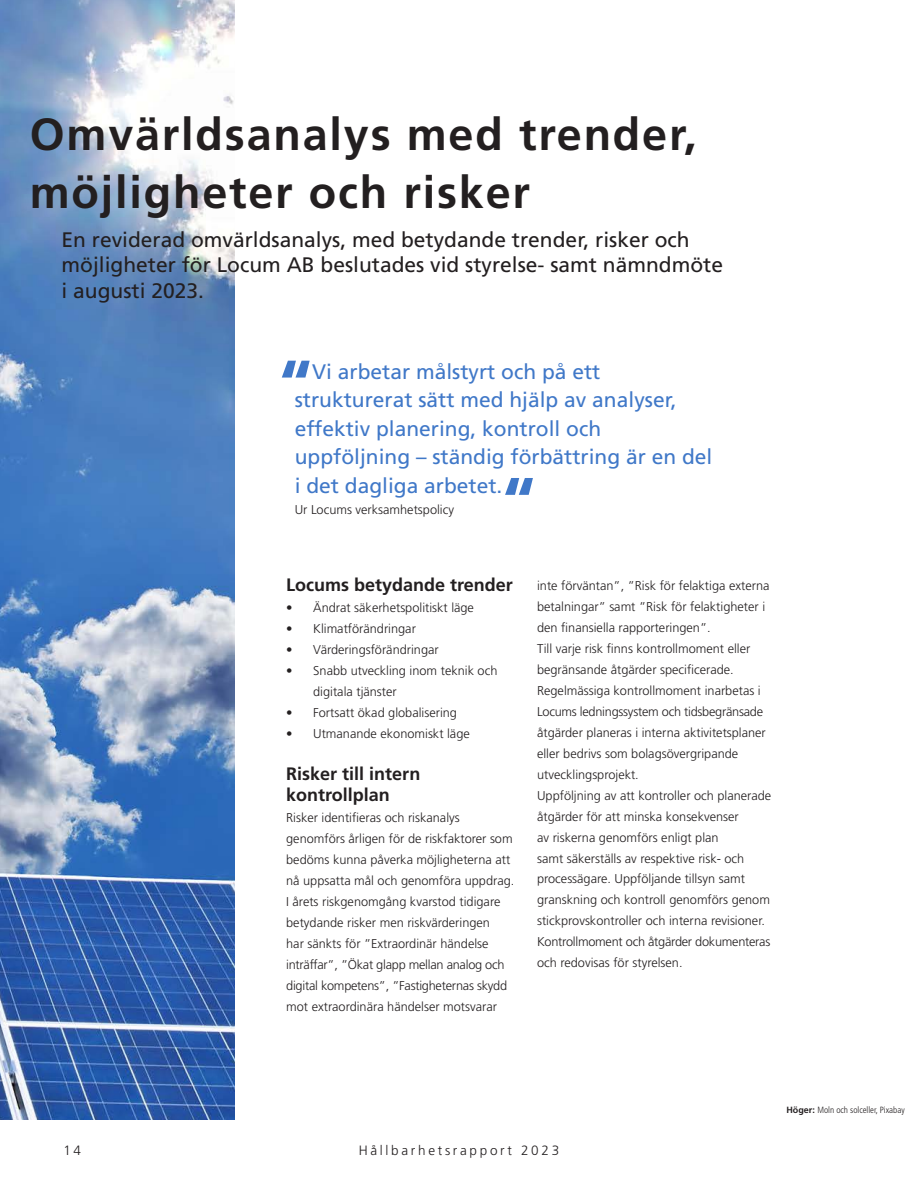
<style>
.page{position:relative;width:918px;height:1188px;background:#fff}
.page>*{position:absolute;margin:0;border:0;box-sizing:border-box;transform-origin:0 0}
.Body_Text_-_For_Excerpt{font:700 67.5px "Frutiger LT Std";color:#4078c8}
.Headline{font:700 45px/58.5px "Frutiger LT Std";letter-spacing:.04em;color:#231f20}
.Body_Text_-_For_Excerpt-2{font:21px/28.5px "Frutiger LT Std";color:#4078c8}
.Subheadline{font:21px/25.2px "Frutiger LT Std";color:#231f20}
.Body_Text_-_For_Excerpt-3{font:700 18px/21px "Frutiger LT Std";color:#231f20}
.t1{font:300 13.5px "Frutiger LT Std";letter-spacing:.2em;color:#231f20}
.Body_Text_-_For_Excerpt-4{font:300 12.75px/21px "Frutiger LT Std";color:#231f20}
.Caption_Text{font:300 condensed 9px "Frutiger LT Std";color:#231f20}
.s1{font-weight:700;font-stretch:normal}
</style>
<div class="page">
<img style="left:0;top:0;width:235px;height:1120px">
<p class="Headline" style="left:30px;top:105px;width:669px">Omvärldsanalys med trender, möjligheter och risker</p>
<p class="Subheadline" style="left:62px;top:227px;width:663px">En reviderad omvärldsanalys, med betydande trender, risker och möjligheter för Locum AB beslutades vid styrelse- samt nämndmöte i augusti 2023.</p>
<p class="Body_Text_-_For_Excerpt" style="left:279px;top:345px;width:34px">“</p>
<p class="Body_Text_-_For_Excerpt-2" style="left:295px;top:357px;width:419px;text-indent:18px">Vi arbetar målstyrt och på ett strukturerat sätt med hjälp av analyser, effektiv planering, kontroll och uppföljning – ständig förbättring är en del i det dagliga arbetet.</p>
<p class="Body_Text_-_For_Excerpt-4" style="left:295px;top:499px;width:161px">Ur Locums verksamhetspolicy</p>
<p class="Body_Text_-_For_Excerpt" style="left:503px;top:462px;width:34px">“</p>
<p class="Body_Text_-_For_Excerpt-3" style="left:286px;top:574px;width:228px">Locums betydande trender</p>
<p class="Body_Text_-_For_Excerpt-4" style="left:286px;top:597px;width:189px">• Ändrat säkerhetspolitiskt läge</p>
<p class="Body_Text_-_For_Excerpt-4" style="left:286px;top:618px;width:131px">• Klimatförändringar</p>
<p class="Body_Text_-_For_Excerpt-4" style="left:286px;top:639px;width:154px">• Värderingsförändringar</p>
<p class="Body_Text_-_For_Excerpt-4" style="left:313px;top:660px;width:186px;text-indent:-27px">• Snabb utveckling inom teknik och digitala tjänster</p>
<p class="Body_Text_-_For_Excerpt-4" style="left:286px;top:702px;width:172px">• Fortsatt ökad globalisering</p>
<p class="Body_Text_-_For_Excerpt-4" style="left:286px;top:723px;width:185px">• Utmanande ekonomiskt läge</p>
<p class="Body_Text_-_For_Excerpt-3" style="left:286px;top:763px;width:136px">Risker till intern kontrollplan</p>
<p class="Body_Text_-_For_Excerpt-4" style="left:286px;top:807px;width:230px">Risker identifieras och riskanalys genomförs årligen för de riskfaktorer som bedöms kunna påverka möjligheterna att nå uppsatta mål och genomföra uppdrag.<br>I årets riskgenomgång kvarstod tidigare betydande risker men riskvärderingen<br>har sänkts för ”Extraordinär händelse inträffar”, ”Ökat glapp mellan analog och digital kompetens”, ”Fastigheternas skydd mot extraordinära händelser motsvarar</p>
<p class="Body_Text_-_For_Excerpt-4" style="left:537px;top:575px;width:234px">inte förväntan”, ”Risk för felaktiga externa</p>
<p class="Body_Text_-_For_Excerpt-4" style="left:537px;top:596px;width:230px">betalningar” samt ”Risk för felaktigheter i</p>
<p class="Body_Text_-_For_Excerpt-4" style="left:537px;top:617px;width:175px">den finansiella rapporteringen”.</p>
<p class="Body_Text_-_For_Excerpt-4" style="left:537px;top:638px;width:230px">Till varje risk finns kontrollmoment eller begränsande åtgärder specificerade.<br>Regelmässiga kontrollmoment inarbetas i Locums ledningssystem och tidsbegränsade åtgärder planeras i interna aktivitetsplaner eller bedrivs som bolagsövergripande utvecklingsprojekt.</p>
<p class="Body_Text_-_For_Excerpt-4" style="left:537px;top:785px;width:236px">Uppföljning av att kontroller och planerade åtgärder för att minska konsekvenser<br>av riskerna genomförs enligt plan<br>samt säkerställs av respektive risk- och processägare. Uppföljande tillsyn samt granskning och kontroll genomförs genom stickprovskontroller och interna revisioner.<br>Kontrollmoment och åtgärder dokumenteras och redovisas för styrelsen.</p>
<p class="t1" style="left:63px;top:1142px;width:19px">14</p>
<p class="t1" style="left:359px;top:1142px;width:202px">Hållbarhetsrapport 2023</p>
<p class="Caption_Text" style="left:786px;top:1105px;width:120px"><span class="s1">Höger:</span> Moln och solceller, Pixabay</p>
</div>
